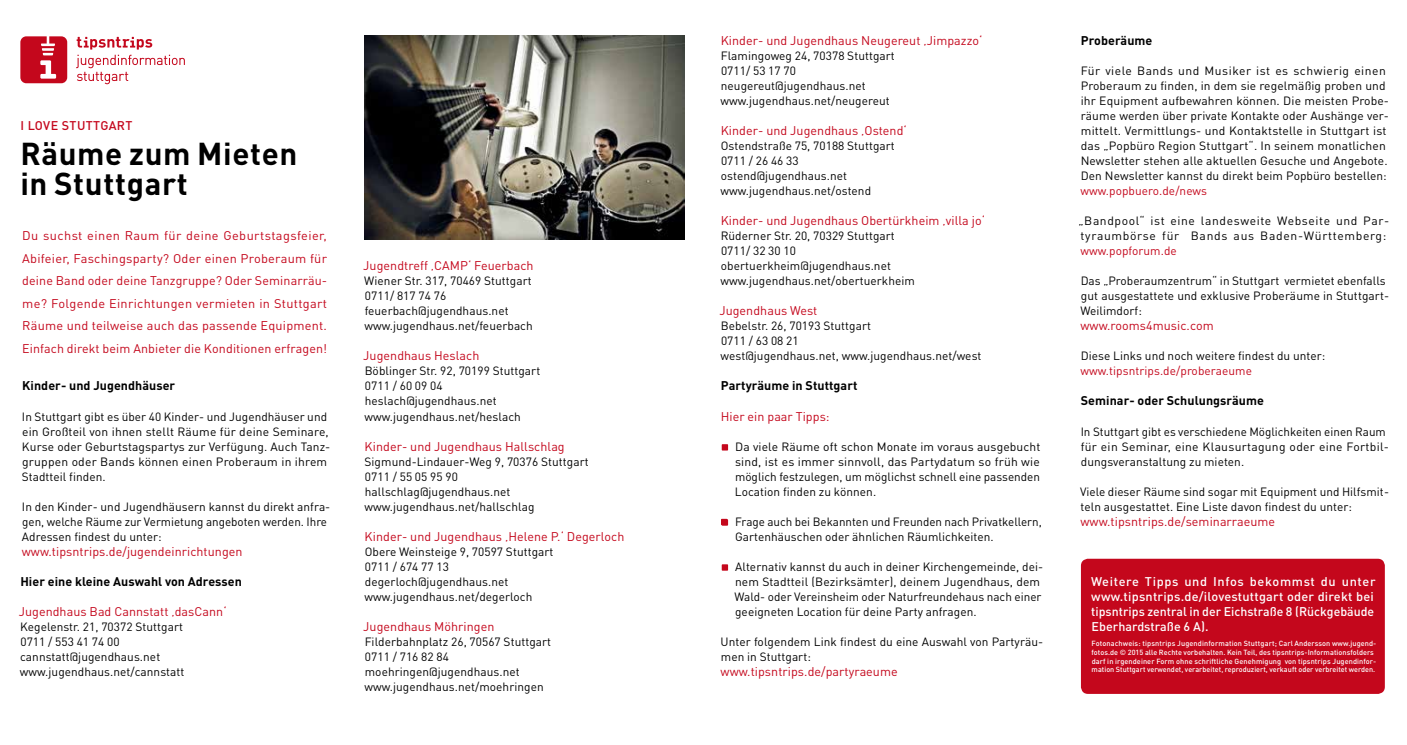
<style>
.page{position:relative;width:1407px;height:745px;background:#fff}
.page>*{position:absolute;margin:0;border:0;box-sizing:border-box;transform-origin:0 0}
.t1{font:700 31.25px/30px "DIN Pro";letter-spacing:.02em;color:#000}
.t2{font:12.5px/22.5px "DIN Pro";letter-spacing:.005em;color:#c4071c;text-align:justify}
.t3{font:500 12.5px/15px "DIN Pro";letter-spacing:.015em;color:#fff}
.t4{font:700 12.5px "DIN Pro";letter-spacing:.005em;color:#000}
.t5{font:500 12.5px "DIN Pro";letter-spacing:.03em;color:#c4071c}
.t6{font:11.88px/15px "DIN Pro";letter-spacing:.005em;color:#000}
.t7{font:11.88px/15px "DIN Pro";letter-spacing:.05em;color:#000}
.t8{font:11.88px "DIN Pro";letter-spacing:.005em;color:#c4071c}
.t9{font:500 7.38px/8.9px "DIN Pro";letter-spacing:.005em;color:#fff}
</style>
<div class="page">
<div style="left:1081px;top:558px;width:304px;height:135px;background:#c4071c;border-radius:7px"></div>
<svg style="left:20px;top:36px;width:47px;height:47px;background:#cd2d3f"></svg>
<svg style="left:76px;top:37px;width:109px;height:47px"></svg>
<svg style="left:722px;top:444px;width:6px;height:6px"></svg>
<svg style="left:722px;top:564px;width:6px;height:6px"></svg>
<img style="left:365px;top:35px;width:319px;height:204px">
<div style="left:721px;top:518px;width:6px;height:7px;background:#c4071c"></div>
<p class="t5" style="left:20px;top:117px;width:113px">I LOVE STUTTGART</p>
<h1 class="t1" style="left:20px;top:137px;width:279px">Räume zum Mieten in Stuttgart</h1>
<p class="t2" style="left:22px;top:224px;width:306px">Du suchst einen Raum für deine Geburtstagsfeier, Abifeier, Faschingsparty? Oder einen Proberaum für deine Band oder deine Tanzgruppe? Oder Seminarräu&shy;me? Folgende Einrichtungen vermieten in Stuttgart Räume und teilweise auch das passende Equipment.<br>Einfach direkt beim Anbieter die Konditionen erfragen!</p>
<p class="t4" style="left:22px;top:377px;width:155px">Kinder- und Jugendhäuser</p>
<p class="t6" style="left:22px;top:408px;width:310px">In Stuttgart gibt es über 40 Kinder- und Jugendhäuser und ein Großteil von ihnen stellt Räume für deine Seminare, Kurse oder Geburtstagspartys zur Verfügung. Auch Tanz&shy;gruppen oder Bands können einen Proberaum in ihrem Stadtteil finden.</p>
<p class="t6" style="left:22px;top:498px;width:310px">In den Kinder- und Jugendhäusern kannst du direkt anfra&shy;gen, welche Räume zur Vermietung angeboten werden. Ihre<br>Adressen findest du unter:</p>
<p class="t2" style="left:22px;top:539px;width:222px">www.tipsntrips.de/jugendeinrichtungen</p>
<p class="t4" style="left:20px;top:572px;width:223px">Hier eine kleine Auswahl von Adressen</p>
<p class="t2" style="left:19px;top:599px;width:209px">Jugendhaus Bad Cannstatt ‚dasCann‘</p>
<p class="t6" style="left:20px;top:618px;width:166px">Kegelenstr. 21, 70372 Stuttgart<br>0711 / 553 41 74 00 cannstatt@jugendhaus.net www.jugendhaus.net/cannstatt</p>
<p class="t2" style="left:363px;top:254px;width:172px">Jugendtreff ‚CAMP‘ Feuerbach</p>
<p class="t6" style="left:364px;top:273px;width:170px">Wiener Str. 317, 70469 Stuttgart<br>0711/ 817 74 76 feuerbach@jugendhaus.net www.jugendhaus.net/feuerbach</p>
<p class="t2" style="left:363px;top:344px;width:118px">Jugendhaus Heslach</p>
<p class="t6" style="left:364px;top:363px;width:177px">Böblinger Str. 92, 70199 Stuttgart<br>0711 / 60 09 04 heslach@jugendhaus.net www.jugendhaus.net/heslach</p>
<p class="t2" style="left:365px;top:434px;width:202px">Kinder- und Jugendhaus Hallschlag</p>
<p class="t6" style="left:364px;top:453px;width:226px">Sigmund-Lindauer-Weg 9, 70376 Stuttgart<br>0711 / 55 05 95 90 hallschlag@jugendhaus.net www.jugendhaus.net/hallschlag</p>
<p class="t2" style="left:365px;top:524px;width:261px">Kinder- und Jugendhaus ‚Helene P.‘ Degerloch</p>
<p class="t6" style="left:364px;top:543px;width:191px">Obere Weinsteige 9, 70597 Stuttgart<br>0711 / 674 77 13 degerloch@jugendhaus.net www.jugendhaus.net/degerloch</p>
<p class="t2" style="left:363px;top:614px;width:133px">Jugendhaus Möhringen</p>
<p class="t6" style="left:364px;top:633px;width:188px">Filderbahnplatz 26, 70567 Stuttgart<br>0711 / 716 82 84 moehringen@jugendhaus.net www.jugendhaus.net/moehringen</p>
<p class="t2" style="left:721px;top:29px;width:263px">Kinder- und Jugendhaus Neugereut ‚Jimpazzo‘</p>
<p class="t6" style="left:720px;top:48px;width:176px">Flamingoweg 24, 70378 Stuttgart<br>0711/ 53 17 70 neugereut@jugendhaus.net www.jugendhaus.net/neugereut</p>
<p class="t2" style="left:721px;top:119px;width:188px">Kinder- und Jugendhaus ‚Ostend‘</p>
<p class="t6" style="left:720px;top:138px;width:176px">Ostendstraße 75, 70188 Stuttgart<br>0711 / 26 46 33 ostend@jugendhaus.net www.jugendhaus.net/ostend</p>
<p class="t2" style="left:721px;top:209px;width:266px">Kinder- und Jugendhaus Obertürkheim ‚villa jo‘</p>
<p class="t6" style="left:720px;top:228px;width:196px">Rüderner Str. 20, 70329 Stuttgart<br>0711/ 32 30 10 obertuerkheim@jugendhaus.net www.jugendhaus.net/obertuerkheim</p>
<p class="t2" style="left:719px;top:299px;width:100px">Jugendhaus West</p>
<p class="t6" style="left:720px;top:318px;width:262px">Bebelstr. 26, 70193 Stuttgart<br>0711 / 63 08 21<br>west@jugendhaus.net, www.jugendhaus.net/west</p>
<p class="t4" style="left:721px;top:377px;width:138px">Partyräume in Stuttgart</p>
<p class="t2" style="left:721px;top:404px;width:110px">Hier ein paar Tipps:</p>
<p class="t6" style="left:735px;top:438px;width:307px;text-align:justify">Da viele Räume oft schon Monate im voraus ausgebucht sind, ist es immer sinnvoll, das Partydatum so früh wie möglich festzulegen, um möglichst schnell eine passenden Location finden zu können.</p>
<p class="t6" style="left:735px;top:513px;width:308px">Frage auch bei Bekannten und Freunden nach Privatkellern,<br>Gartenhäuschen oder ähnlichen Räumlichkeiten.</p>
<p class="t6" style="left:734px;top:558px;width:310px">Alternativ kannst du auch in deiner Kirchengemeinde, dei&shy;nem Stadtteil (Bezirksämter), deinem Jugendhaus, dem Wald- oder Vereinsheim oder Naturfreundehaus nach einer geeigneten Location für deine Party anfragen.</p>
<p class="t6" style="left:720px;top:633px;width:324px">Unter folgendem Link findest du eine Auswahl von Partyräu&shy;men in Stuttgart:</p>
<p class="t2" style="left:720px;top:659px;width:179px">www.tipsntrips.de/partyraeume</p>
<p class="t4" style="left:1081px;top:32px;width:73px">Proberäume</p>
<p class="t6" style="left:1080px;top:63px;width:310px">Für viele Bands und Musiker ist es schwierig einen Proberaum zu finden, in dem sie regelmäßig proben und ihr Equipment aufbewahren können. Die meisten Probe&shy;räume werden über private Kontakte oder Aushänge ver&shy;mittelt. Vermittlungs- und Kontaktstelle in Stuttgart ist das „Popbüro Region Stuttgart“. In seinem monatlichen Newsletter stehen alle aktuellen Gesuche und Angebote.<br>Den Newsletter kannst du direkt beim Popbüro bestellen:</p>
<p class="t8" style="left:1080px;top:183px;width:128px">www.popbuero.de/news</p>
<p class="t7" style="left:1078px;top:213px;width:312px">„Bandpool“ ist eine landesweite Webseite und Par&shy;tyraumbörse für Bands aus Baden-Württemberg:</p>
<p class="t8" style="left:1080px;top:243px;width:98px">www.popforum.de</p>
<p class="t6" style="left:1080px;top:273px;width:310px">Das „Proberaumzentrum“ in Stuttgart vermietet ebenfalls gut ausgestattete und exklusive Proberäume in Stuttgart-<br>Weilimdorf:</p>
<p class="t2" style="left:1080px;top:314px;width:135px">www.rooms4music.com</p>
<p class="t6" style="left:1080px;top:348px;width:246px">Diese Links und noch weitere findest du unter:</p>
<p class="t8" style="left:1080px;top:363px;width:173px">www.tipsntrips.de/proberaeume</p>
<p class="t4" style="left:1081px;top:392px;width:185px">Seminar- oder Schulungsräume</p>
<p class="t6" style="left:1080px;top:423px;width:310px">In Stuttgart gibt es verschiedene Möglichkeiten einen Raum für ein Seminar, eine Klausurtagung oder eine Fortbil&shy;dungsveranstaltung zu mieten.</p>
<p class="t6" style="left:1080px;top:483px;width:310px">Viele dieser Räume sind sogar mit Equipment und Hilfsmit&shy;teln ausgestattet. Eine Liste davon findest du unter:</p>
<p class="t2" style="left:1080px;top:509px;width:196px">www.tipsntrips.de/seminarraeume</p>
<p class="t3" style="left:1091px;top:572px;width:286px">Weitere Tipps und Infos bekommst du unter www.tipsntrips.de/ilovestuttgart oder direkt bei tipsntrips zentral in der Eichstraße 8 (Rückgebäude Eberhardstraße 6 A).</p>
<p class="t9" style="left:1091px;top:638px;width:286px">Fotonachweis: tipsntrips Jugendinformation Stuttgart; Carl Andersson www.jugend&shy;fotos.de © 2015 alle Rechte vorbehalten. Kein Teil, des tipsntrips-Informationsfolders darf in irgendeiner Form ohne schriftliche Genehmigung von tipsntrips Jugendinfor&shy;mation Stuttgart verwendet, verarbeitet, reproduziert, verkauft oder verbreitet werden.</p>
</div>
